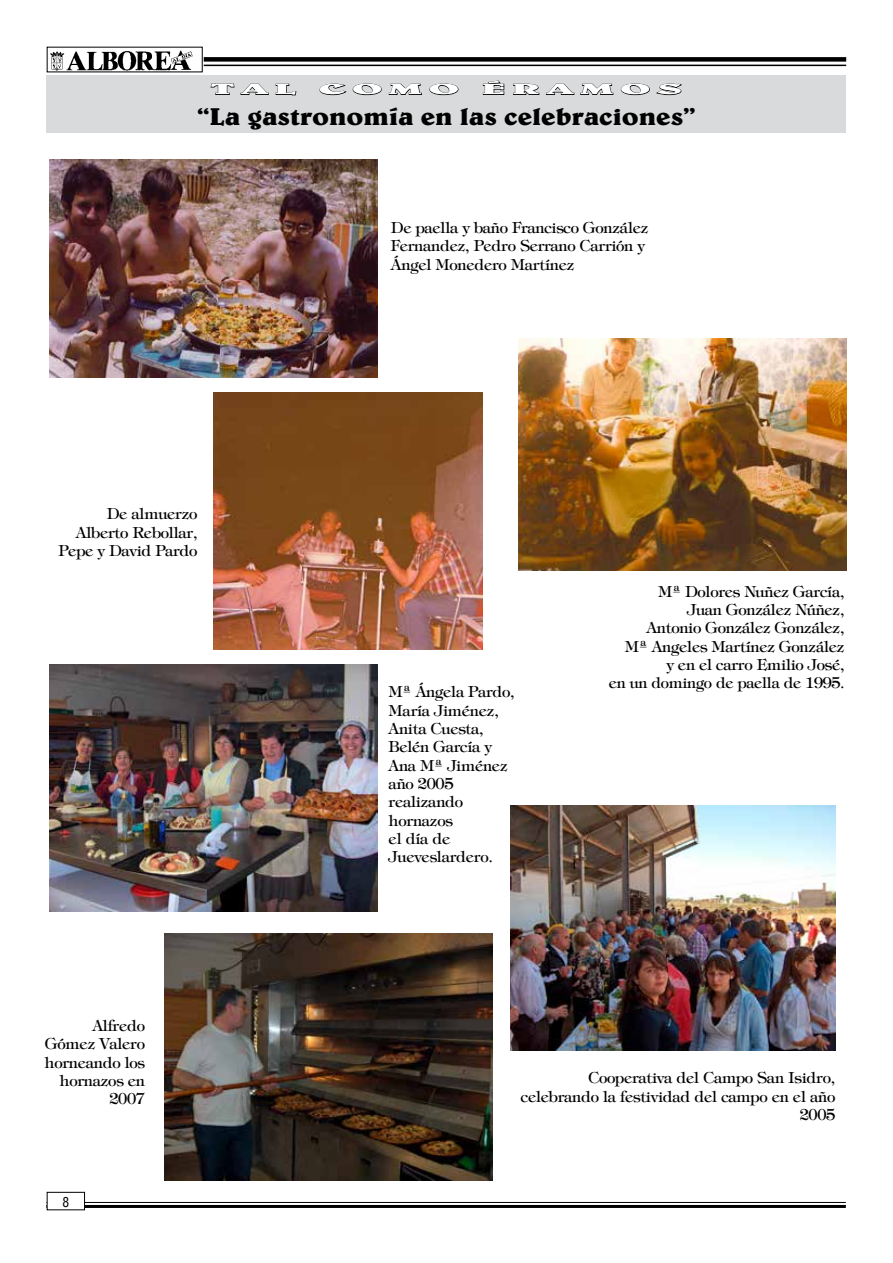
<style>
.page{position:relative;width:893px;height:1263px;background:#fff}
.page>*{position:absolute;margin:0;border:0;box-sizing:border-box;transform-origin:0 0}
.t1{font:700 24.45px "Belwe";color:#000;scale:1.1 1}
.t2{font:15.3px/18.3px "Tiffany";letter-spacing:-.02em;color:#000;text-align:right}
.t3{font:15px "Tiffany";letter-spacing:-.02em;color:#000}
.t4{font:700 14.85px "Belwe";letter-spacing:.15em;color:#fff;scale:2.67 1}
.t5{font:condensed 13.5px "Helvetica";color:#000}
</style>
<div class="page">
<img style="left:518px;top:339px;width:328px;height:232px">
<hr style="left:46px;top:1202px;width:800px;height:1px;background:#000">
<hr style="left:46px;top:1205px;width:800px;height:3px;background:#000">
<img style="left:50px;top:50px;width:143px;height:20px">
<div style="left:204px;top:57px;width:642px;height:5px;background:#000"></div>
<hr style="left:204px;top:65px;width:642px;height:1px;background:#000">
<div style="left:47px;top:1192px;width:38px;height:18px;background:#fff"></div>
<div style="left:47px;top:1192px;width:38px;height:18px;border:1px solid #000"></div>
<div style="left:47px;top:76px;width:799px;height:57px;background:#d9dadb"></div>
<svg style="left:211px;top:83px;width:23px;height:12px"></svg>
<svg style="left:240px;top:84px;width:29px;height:11px"></svg>
<svg style="left:276px;top:84px;width:20px;height:11px"></svg>
<svg style="left:319px;top:83px;width:28px;height:12px"></svg>
<svg style="left:353px;top:83px;width:29px;height:12px"></svg>
<svg style="left:389px;top:84px;width:33px;height:11px"></svg>
<svg style="left:429px;top:83px;width:29px;height:12px"></svg>
<svg style="left:483px;top:81px;width:21px;height:14px"></svg>
<svg style="left:513px;top:84px;width:26px;height:11px"></svg>
<svg style="left:546px;top:84px;width:28px;height:11px"></svg>
<svg style="left:580px;top:84px;width:33px;height:11px"></svg>
<svg style="left:621px;top:83px;width:29px;height:12px"></svg>
<svg style="left:656px;top:83px;width:26px;height:12px"></svg>
<img style="left:49px;top:159px;width:329px;height:218px">
<img style="left:213px;top:393px;width:270px;height:256px">
<img style="left:49px;top:665px;width:329px;height:247px">
<img style="left:164px;top:933px;width:328px;height:247px">
<img style="left:511px;top:806px;width:324px;height:244px">
<p class="t4" style="left:210px;top:80px;width:34px">TAL</p>
<p class="t4" style="left:319px;top:80px;width:54px">COMO</p>
<p class="t4" style="left:482px;top:80px;width:77px">ÉRAMOS</p>
<h1 class="t1" style="left:197px;top:102px;width:455px">“La gastronomía en las celebraciones”</h1>
<p class="t2" style="left:59px;top:505px;width:140px">De almuerzo<br>Alberto Rebollar,<br>Pepe y David Pardo</p>
<p class="t2" style="left:44px;top:1016px;width:102px">Alfredo<br>Gómez Valero horneando los hornazos en<br>2007</p>
<p class="t5" style="left:62px;top:1193px;width:8px">8</p>
<p class="t2" style="left:391px;top:218px;width:259px;text-align:left">De paella y baño Francisco González<br>Fernandez, Pedro Serrano Carrión y<br>Ángel Monedero Martínez</p>
<p class="t2" style="left:389px;top:683px;width:128px;text-align:left">Mª Ángela Pardo,<br>María Jiménez,<br>Anita Cuesta,<br>Belén García y<br>Ana Mª Jiménez año 2005 realizando hornazos<br>el día de<br>Jueveslardero.</p>
<p class="t2" style="left:625px;top:582px;width:221px">Mª Dolores Nuñez García,<br>Juan González Núñez,<br>Antonio González González,<br>Mª Angeles Martínez González y en el carro Emilio José,</p>
<p class="t3" style="left:609px;top:673px;width:237px">en un domingo de paella de 1995.</p>
<p class="t2" style="left:521px;top:1069px;width:316px">Cooperativa del Campo San Isidro, celebrando la festividad del campo en el año<br>2005</p>
</div>
